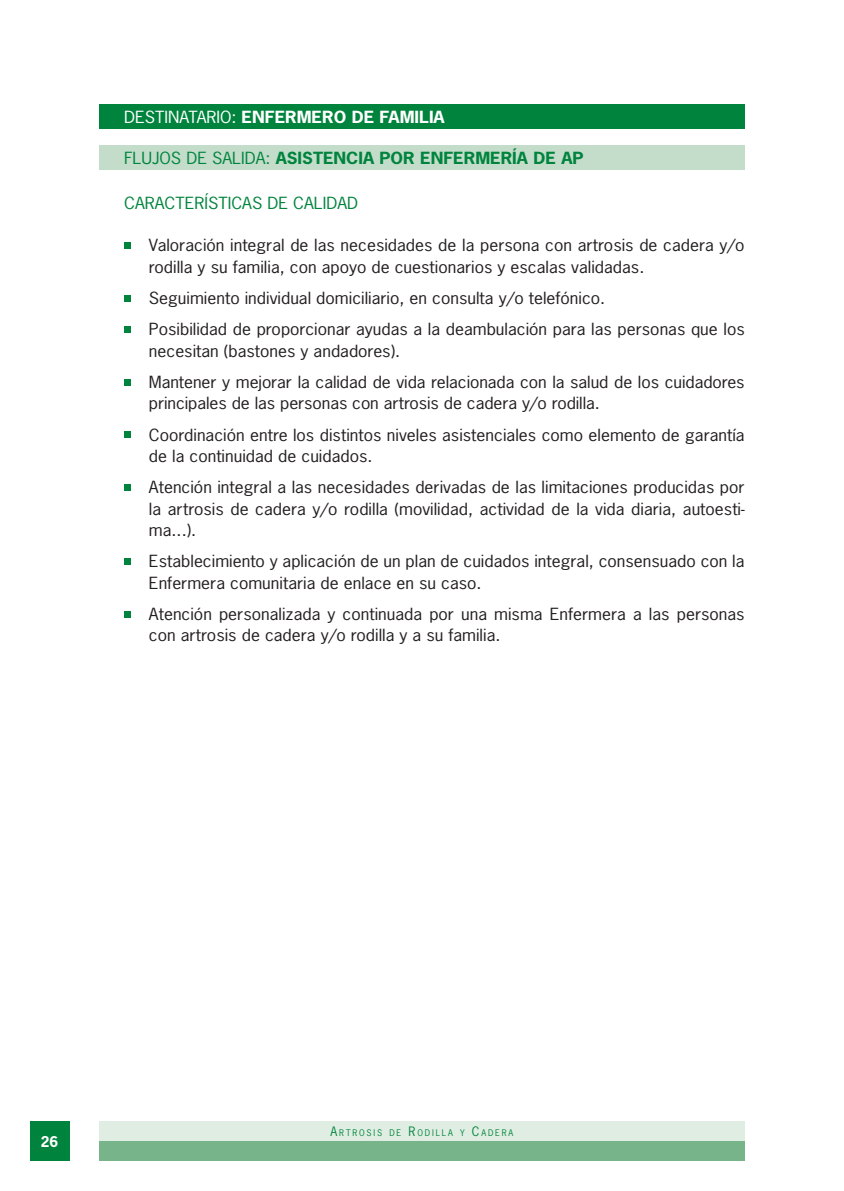
<style>
.page{position:relative;width:844px;height:1191px;background:#fff}
.page>*{position:absolute;margin:0;border:0;box-sizing:border-box;transform-origin:0 0}
.t1{font:15.75px/21.3px "News Gothic";color:#231f20;scale:1.11 1}
.t2{font:700 15.75px "News Gothic";color:#00843d;scale:1.11 1}
.t3{font:700 15.75px "News Gothic";color:#fff;scale:1.11 1}
.t4{font:15.75px "News Gothic";color:#00843d;scale:1.11 1}
.t5{font:700 14px "News Gothic";color:#fff}
.t6{font:8.58px "News Gothic";letter-spacing:.215em;color:#00843d}
.s1{font-weight:400}
.s2{font-size:12.25px}
</style>
<div class="page">
<div style="left:30px;top:1121px;width:39px;height:40px;background:#00843d"></div>
<div style="left:99px;top:1141px;width:645px;height:20px;background:#77b48a"></div>
<div style="left:99px;top:1121px;width:645px;height:20px;background:#e0ede2"></div>
<div style="left:99px;top:104px;width:645px;height:25px;background:#00843d"></div>
<div style="left:99px;top:145px;width:645px;height:25px;background:#c4ddcb"></div>
<svg style="left:124px;top:243px;width:6px;height:6px"></svg>
<svg style="left:124px;top:295px;width:6px;height:6px"></svg>
<div style="left:124px;top:326px;width:6px;height:7px;background:#00843d"></div>
<svg style="left:124px;top:379px;width:6px;height:6px"></svg>
<svg style="left:124px;top:432px;width:6px;height:6px"></svg>
<svg style="left:124px;top:484px;width:6px;height:6px"></svg>
<svg style="left:124px;top:558px;width:6px;height:6px"></svg>
<svg style="left:124px;top:611px;width:6px;height:6px"></svg>
<p class="t3" style="left:124px;top:107px;width:290px"><span class="s1">DESTINATARIO:</span> ENFERMERO DE FAMILIA</p>
<p class="t2" style="left:124px;top:147px;width:415px"><span class="s1">FLUJOS DE SALIDA:</span> ASISTENCIA POR ENFERMERÍA DE AP</p>
<p class="t4" style="left:124px;top:193px;width:212px">CARACTERÍSTICAS DE CALIDAD</p>
<p class="t1" style="left:149px;top:235px;width:538px">Valoración integral de las necesidades de la persona con artrosis de cadera y/o rodilla y su familia, con apoyo de cuestionarios y escalas validadas.</p>
<p class="t1" style="left:149px;top:282px;width:538px;line-height:31.3px">Seguimiento individual domiciliario, en consulta y/o telefónico.<br>Posibilidad de proporcionar ayudas a la deambulación para las personas que los</p>
<p class="t1" style="left:149px;top:335px;width:538px;line-height:31.3px">necesitan (bastones y andadores).<br>Mantener y mejorar la calidad de vida relacionada con la salud de los cuidadores</p>
<p class="t1" style="left:149px;top:387px;width:538px;line-height:31.3px">principales de las personas con artrosis de cadera y/o rodilla.<br>Coordinación entre los distintos niveles asistenciales como elemento de garantía</p>
<p class="t1" style="left:149px;top:440px;width:538px;line-height:31.3px">de la continuidad de cuidados.<br>Atención integral a las necesidades derivadas de las limitaciones producidas por</p>
<p class="t1" style="left:149px;top:498px;width:538px">la artrosis de cadera y/o rodilla (movilidad, actividad de la vida diaria, autoesti&shy;ma...).</p>
<p class="t1" style="left:149px;top:550px;width:538px">Establecimiento y aplicación de un plan de cuidados integral, consensuado con la<br>Enfermera comunitaria de enlace en su caso.</p>
<p class="t1" style="left:149px;top:603px;width:538px">Atención personalizada y continuada por una misma Enfermera a las personas con artrosis de cadera y/o rodilla y a su familia.</p>
<p class="t5" style="left:41px;top:1132px;width:19px">26</p>
<p class="t6" style="left:330px;top:1127px;width:184px"><span class="s2">A</span>RTROSIS DE <span class="s2">R</span>ODILLA Y <span class="s2">C</span>ADERA</p>
</div>
